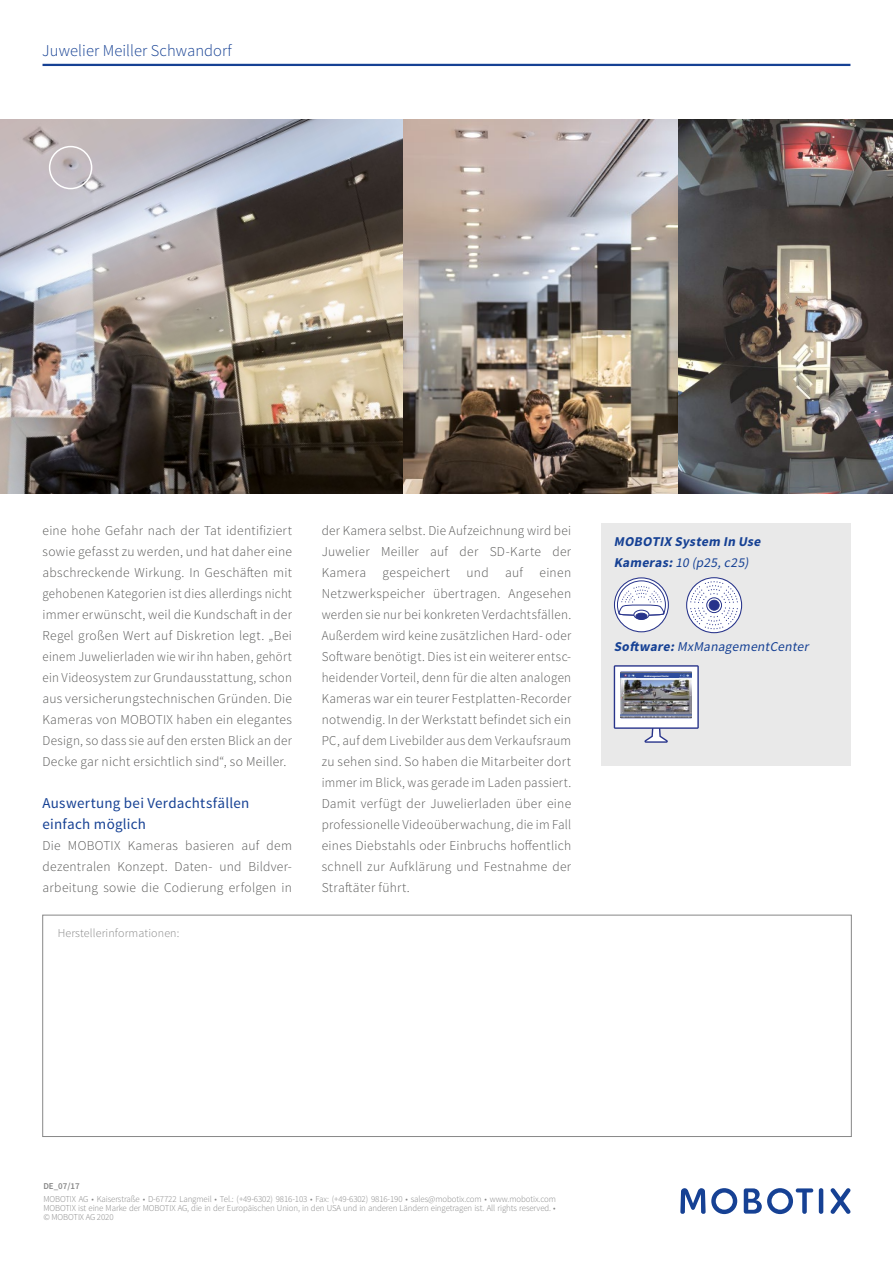
<style>
.page{position:relative;width:893px;height:1263px;background:#fff}
.page>*{position:absolute;margin:0;border:0;box-sizing:border-box;transform-origin:0 0}
.PageHeadline{font:300 16.5px "Source Sans Pro";letter-spacing:.005em;color:#164194}
._03_Zwischen_Head{font:15px "Source Sans Pro";letter-spacing:.015em;color:#164194}
._02_Body_Text{font:300 13.5px/21px "Source Sans Pro";letter-spacing:.02em;color:#575756;text-align:justify}
.TextFacts{font:italic 13.5px "Source Sans Pro";color:#164194}
.TextFactsTitle{font:italic 700 13.5px "Source Sans Pro";color:#164194}
.BackPartnerHinweis{font:300 12px "Source Sans Pro";letter-spacing:.01em;color:#878787}
.Disclaimer{font:300 9px "Source Sans Pro";letter-spacing:-.01em;color:#878787}
.DisclaimerTitle{font:600 9px "Source Sans Pro";color:#878787}
.t1{font:700 2.25px "VAG Rounded LT Pro";color:#fff;scale:1.08 1}
.s1{font-weight:700}
</style>
<div class="page">
<hr style="left:43px;top:64px;width:807px;height:2px;background:#164194">
<hr style="left:819px;top:1188px;width:4px;height:26px;background:#164194;border-radius:2px">
<svg style="left:831px;top:1188px;width:19px;height:26px"></svg>
<svg style="left:680px;top:1188px;width:57px;height:26px"></svg>
<svg style="left:744px;top:1188px;width:69px;height:26px"></svg>
<div style="left:601px;top:523px;width:249px;height:243px;background:#e9e9e9"></div>
<svg style="left:686px;top:577px;width:56px;height:56px"></svg>
<div style="left:614px;top:578px;width:54px;height:54px;background:#fff;border-radius:50%"></div>
<div style="left:614px;top:577px;width:55px;height:55px;border:1px solid #28348b;border-radius:50%"></div>
<div style="left:633px;top:610px;width:16px;height:10px;border:1px solid #28348b;border-radius:50%"></div>
<div style="left:636px;top:613px;width:11px;height:6px;background:#28348b;border-radius:50%"></div>
<div style="left:635px;top:613px;width:12px;height:7px;border:1px solid #28348b;border-radius:50%"></div>
<svg style="left:617px;top:580px;width:49px;height:36px"></svg>
<svg style="left:614px;top:665px;width:85px;height:78px"></svg>
<img style="left:621px;top:672px;width:70px;height:45px">
<hr style="left:636px;top:674px;width:42px;height:4px;background:#2e4c9c">
<img style="left:0;top:119px;width:404px;height:374px">
<img style="left:404px;top:119px;width:274px;height:374px">
<img style="left:678px;top:119px;width:215px;height:374px">
<div style="left:49px;top:146px;width:43px;height:43px;border:2px solid #fff;border-radius:50%"></div>
<div style="left:43px;top:915px;width:808px;height:222px;border:1px solid #878787"></div>
<p class="PageHeadline" style="left:42px;top:40px;width:191px">Juwelier Meiller Schwandorf</p>
<p class="_02_Body_Text" style="left:43px;top:520px;width:251px">eine hohe Gefahr nach der Tat identifiziert sowie gefasst zu werden, und hat daher eine abschreckende Wirkung. In Geschäften mit gehobenen Kategorien ist dies allerdings nicht immer erwünscht, weil die Kundschaft in der Regel großen Wert auf Diskretion legt. „Bei einem Juwelierladen wie wir ihn haben, gehört ein Videosystem zur Grundausstattung, schon aus versicherungstechnischen Gründen. Die Kameras von MOBOTIX haben ein elegantes Design, so dass sie auf den ersten Blick an der Decke gar nicht ersichtlich sind“, so Meiller.</p>
<p class="_03_Zwischen_Head" style="left:43px;top:794px;width:208px">Auswertung bei Verdachtsfällen</p>
<p class="_03_Zwischen_Head" style="left:43px;top:815px;width:105px">einfach möglich</p>
<p class="_02_Body_Text" style="left:43px;top:835px;width:251px">Die MOBOTIX Kameras basieren auf dem dezentralen Konzept. Daten- und Bildver&shy;arbeitung sowie die Codierung erfolgen in</p>
<p class="BackPartnerHinweis" style="left:58px;top:926px;width:123px">Herstellerinformationen:</p>
<p class="_02_Body_Text" style="left:322px;top:520px;width:251px">der Kamera selbst. Die Aufzeichnung wird bei Juwelier Meiller auf der SD-Karte der Kamera gespeichert und auf einen Netzwerkspeicher übertragen. Angesehen werden sie nur bei konkreten Verdachtsfällen.<br>Außerdem wird keine zusätzlichen Hard- oder Software benötigt. Dies ist ein weiterer entsc&shy;heidender Vorteil, denn für die alten analogen Kameras war ein teurer Festplatten-Recorder notwendig. In der Werkstatt befindet sich ein PC, auf dem Livebilder aus dem Verkaufsraum zu sehen sind. So haben die Mitarbeiter dort immer im Blick, was gerade im Laden passiert.<br>Damit verfügt der Juwelierladen über eine professionelle Videoüberwachung, die im Fall eines Diebstahls oder Einbruchs hoffentlich schnell zur Aufklärung und Festnahme der Straftäter führt.</p>
<p class="TextFactsTitle" style="left:614px;top:532px;width:152px">MOBOTIX System In Use</p>
<p class="TextFacts" style="left:614px;top:554px;width:139px"><span class="s1">Kameras:</span>10 (p25,c25)</p>
<p class="TextFacts" style="left:614px;top:638px;width:199px"><span class="s1">Software:</span>MxManagementCenter</p>
<p class="t1" style="left:644px;top:674px;width:24px">MxManagementCenter</p>
<p class="DisclaimerTitle" style="left:43px;top:1180px;width:38px">DE_07/17</p>
<p class="Disclaimer" style="left:43px;top:1194px;width:514px">MOBOTIX AG • Kaiserstraße • D-67722 Langmeil • Tel.: (+49-6302) 9816-103 • Fax: (+49-6302) 9816-190 • sales@mobotix.com • www.mobotix.com</p>
<p class="Disclaimer" style="left:43px;top:1203px;width:514px">MOBOTIX ist eine Marke der MOBOTIX AG, die in der Europäischen Union, in den USA und in anderen Ländern eingetragen ist. All rights reserved. •</p>
<p class="Disclaimer" style="left:43px;top:1212px;width:72px">© MOBOTIX AG 2020</p>
</div>
